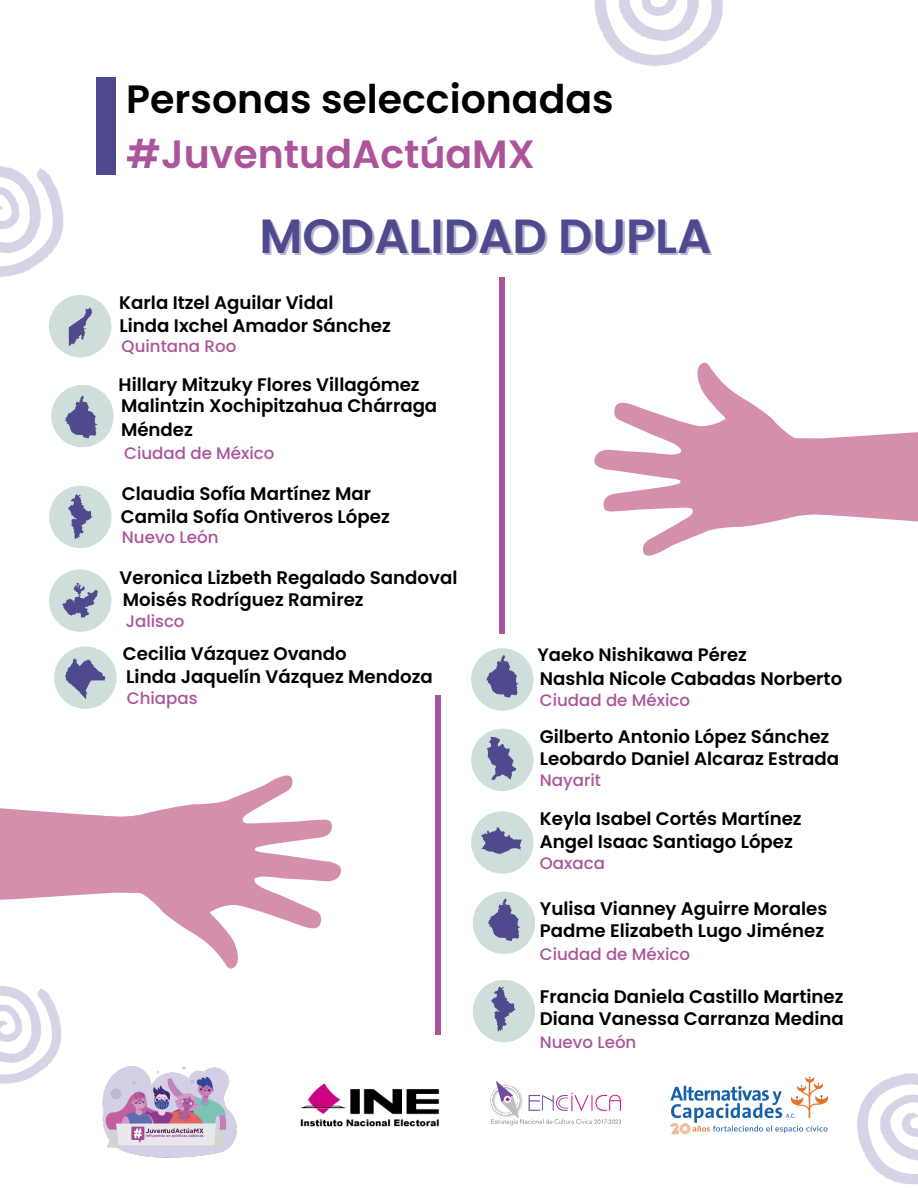
<style>
.page{position:relative;width:918px;height:1188px;background:#fff}
.page>*{position:absolute;margin:0;border:0;box-sizing:border-box;transform-origin:0 0}
.t1{font:600 47.85px "Poppins";color:#4f498d}
.t2{font:600 39.45px "Poppins";color:#000}
.t3{font:600 39.45px "Poppins";color:#ab549b}
.t4{font:600 18.15px/24.8px "Poppins";color:#000}
.t5{font:600 18px "Poppins";color:#000}
.t6{font:500 16.65px "Poppins";color:#ab549b}
</style>
<div class="page">
<img style="left:102px;top:1066px;width:135px;height:92px">
<img style="left:300px;top:1083px;width:140px;height:44px">
<img style="left:490px;top:1080px;width:131px;height:46px">
<img style="left:670px;top:1076px;width:159px;height:59px">
<svg style="left:594px;top:0;width:129px;height:67px"></svg>
<svg style="left:0;top:166px;width:64px;height:112px"></svg>
<svg style="left:857px;top:1073px;width:61px;height:111px"></svg>
<svg style="left:0;top:986px;width:62px;height:98px"></svg>
<div style="left:96px;top:77px;width:19px;height:98px;background:#4f498d"></div>
<div style="left:49px;top:295px;width:62px;height:62px;background:#d0dedb;border-radius:50%"></div>
<div style="left:499px;top:277px;width:6px;height:356px;background:#ab549b"></div>
<div style="left:435px;top:695px;width:5px;height:340px;background:#ab549b"></div>
<svg style="left:594px;top:362px;width:324px;height:194px"></svg>
<svg style="left:0;top:775px;width:341px;height:194px"></svg>
<svg style="left:69px;top:307px;width:23px;height:39px"></svg>
<div style="left:51px;top:385px;width:63px;height:62px;background:#d0dedb;border-radius:50%"></div>
<svg style="left:65px;top:396px;width:33px;height:42px"></svg>
<div style="left:49px;top:486px;width:63px;height:62px;background:#d0dedb;border-radius:50%"></div>
<svg style="left:68px;top:494px;width:25px;height:45px"></svg>
<div style="left:49px;top:569px;width:62px;height:63px;background:#d0dedb;border-radius:50%"></div>
<svg style="left:62px;top:583px;width:36px;height:35px"></svg>
<div style="left:471px;top:648px;width:63px;height:63px;background:#d0dedb;border-radius:50%"></div>
<div style="left:471px;top:729px;width:63px;height:62px;background:#d0dedb;border-radius:50%"></div>
<div style="left:471px;top:811px;width:63px;height:63px;background:#d0dedb;border-radius:50%"></div>
<svg style="left:486px;top:655px;width:33px;height:43px"></svg>
<svg style="left:487px;top:737px;width:29px;height:44px"></svg>
<svg style="left:481px;top:827px;width:41px;height:27px"></svg>
<div style="left:473px;top:892px;width:62px;height:62px;background:#d0dedb;border-radius:50%"></div>
<svg style="left:488px;top:898px;width:32px;height:43px"></svg>
<div style="left:473px;top:980px;width:62px;height:62px;background:#d0dedb;border-radius:50%"></div>
<svg style="left:491px;top:987px;width:25px;height:45px"></svg>
<div style="left:54px;top:646px;width:63px;height:63px;background:#d0dedb;border-radius:50%"></div>
<svg style="left:65px;top:658px;width:40px;height:41px"></svg>
<p class="t2" style="left:126px;top:72px;width:489px">Personas seleccionadas</p>
<p class="t3" style="left:126px;top:127px;width:410px">#JuventudActúaMX</p>
<p class="t1" style="left:259px;top:203px;width:454px">MODALIDAD DUPLA</p>
<p class="t4" style="left:119px;top:291px;width:216px">Karla Itzel Aguilar Vidal</p>
<p class="t6" style="left:122px;top:335px;width:116px">Quintana Roo</p>
<p class="t4" style="left:120px;top:313px;width:273px">Linda Ixchel Amador Sánchez</p>
<p class="t4" style="left:119px;top:372px;width:303px">Hillary Mitzuky Flores Villagómez</p>
<p class="t4" style="left:121px;top:393px;width:318px">Malintzin Xochipitzahua Chárraga<br>Méndez</p>
<p class="t6" style="left:124px;top:442px;width:152px">Ciudad de México</p>
<p class="t4" style="left:122px;top:481px;width:251px">Claudia Sofía Martínez Mar</p>
<p class="t6" style="left:122px;top:526px;width:98px">Nuevo León</p>
<p class="t4" style="left:121px;top:504px;width:271px">Camila Sofía Ontiveros López</p>
<p class="t4" style="left:120px;top:565px;width:339px">Veronica Lizbeth Regalado Sandoval</p>
<p class="t6" style="left:126px;top:609px;width:60px">Jalisco</p>
<p class="t4" style="left:123px;top:588px;width:242px">Moisés Rodríguez Ramirez</p>
<p class="t4" style="left:123px;top:642px;width:226px">Cecilia Vázquez Ovando</p>
<p class="t6" style="left:127px;top:686px;width:72px">Chiapas</p>
<p class="t4" style="left:126px;top:664px;width:308px">Linda Jaquelín Vázquez Mendoza</p>
<p class="t5" style="left:537px;top:642px;width:211px">Yaeko Nishikawa Pérez</p>
<p class="t4" style="left:540px;top:666px;width:304px">Nashla Nicole Cabadas Norberto</p>
<p class="t6" style="left:540px;top:688px;width:152px">Ciudad de México</p>
<p class="t4" style="left:540px;top:724px;width:291px">Gilberto Antonio López Sánchez</p>
<p class="t6" style="left:540px;top:769px;width:63px">Nayarit</p>
<p class="t4" style="left:540px;top:747px;width:301px">Leobardo Daniel Alcaraz Estrada</p>
<p class="t4" style="left:540px;top:807px;width:263px">Keyla Isabel Cortés Martínez</p>
<p class="t6" style="left:540px;top:851px;width:67px">Oaxaca</p>
<p class="t4" style="left:540px;top:829px;width:255px">Angel Isaac Santiago López</p>
<p class="t4" style="left:540px;top:896px;width:289px">Yulisa Vianney Aguirre Morales</p>
<p class="t4" style="left:540px;top:919px;width:286px">Padme Elizabeth Lugo Jiménez</p>
<p class="t6" style="left:540px;top:943px;width:152px">Ciudad de México</p>
<p class="t4" style="left:540px;top:984px;width:305px">Francia Daniela Castillo Martinez</p>
<p class="t4" style="left:540px;top:1007px;width:306px">Diana Vanessa Carranza Medina</p>
<p class="t6" style="left:540px;top:1031px;width:98px">Nuevo León</p>
</div>
